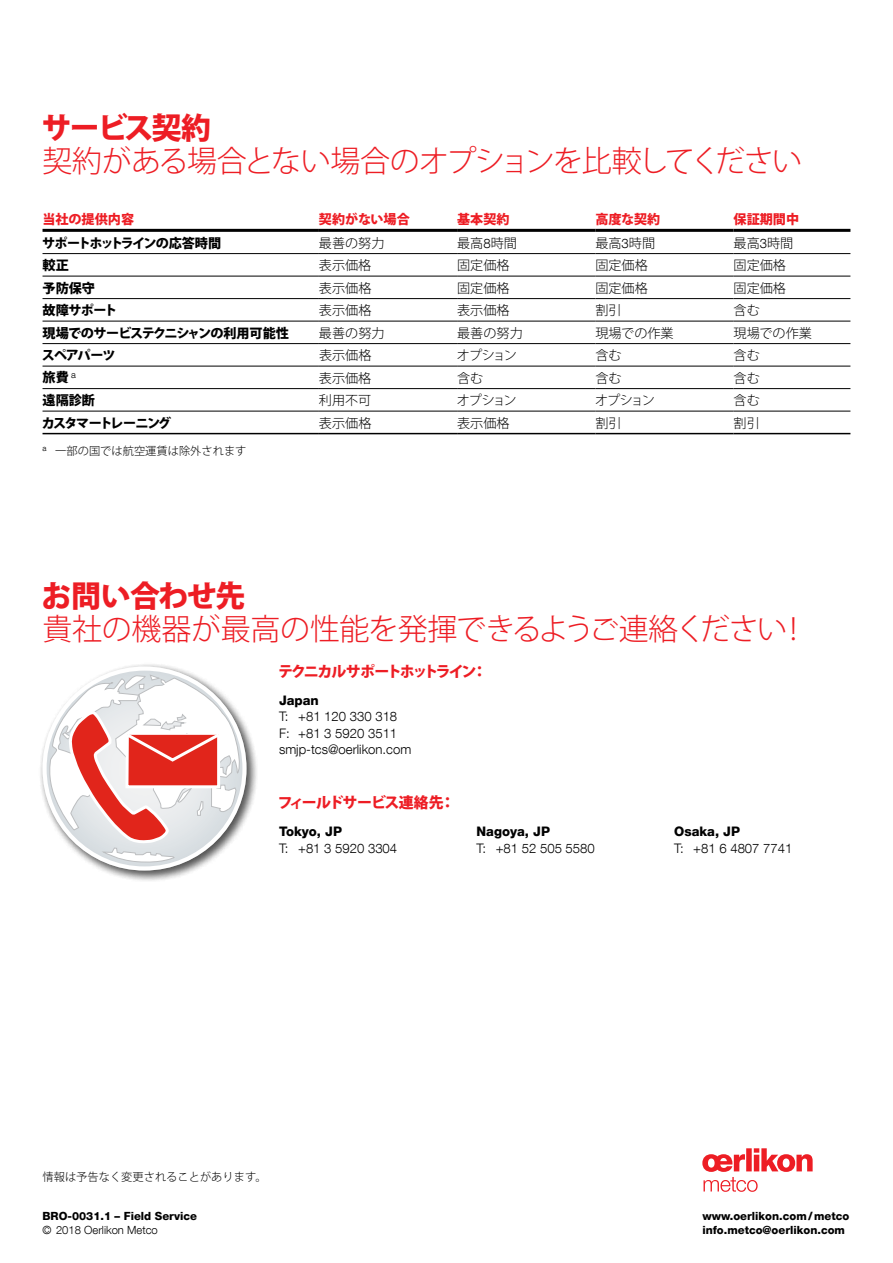
<style>
.page{position:relative;width:893px;height:1263px;background:#fff}
.page>*{position:absolute;margin:0;border:0;box-sizing:border-box;transform-origin:0 0}
.t1{font:300 30px "Koz Go Pro";letter-spacing:-.01em;color:#ed1d24}
.t2{font:300 30px "Koz Go Pro";letter-spacing:-.03em;color:#ed1d24}
.t3{font:800 30px "Koz Go Pro";letter-spacing:-.03em;color:#ed1d24}
.t4{font:800 30px "Koz Go Pro";letter-spacing:-.05em;color:#ed1d24}
.t5{font:800 15px "Koz Go Pro";letter-spacing:-.13em;color:#ed1d24}
.t6{font:800 15px "Koz Go Pro";letter-spacing:-.05em;color:#ed1d24}
.t7{font:300 13.2px "Koz Go Pro";color:#000}
.t8{font:300 13.2px/16.5px "Helvetica Neue LT Com";color:#000}
.t9{font:800 13.2px "Koz Go Pro";letter-spacing:-.06em;color:#000}
.t10{font:800 13.2px "Helvetica Neue LT Com";color:#000}
.t11{font:800 13.2px "Koz Go Pro";color:#ed1d24}
.t12{font:800 13.2px "Koz Go Pro";letter-spacing:-.095em;color:#000}
.t13{font:800 13.2px "Koz Go Pro";letter-spacing:-.115em;color:#000}
.t14{font:800 11.25px "Helvetica Neue LT Com";color:#000}
.t15{font:300 11.25px "Koz Go Pro";color:#000}
.t16{font:300 11.25px "Helvetica Neue LT Com";color:#000}
.s1{font-family:"Helvetica Neue LT Com"}
</style>
<div class="page">
<hr style="left:43px;top:253px;width:276px;height:1px;background:#000">
<hr style="left:319px;top:253px;width:138px;height:1px;background:#000">
<hr style="left:457px;top:253px;width:138px;height:1px;background:#000">
<hr style="left:595px;top:253px;width:138px;height:1px;background:#000">
<hr style="left:733px;top:253px;width:117px;height:1px;background:#000">
<hr style="left:43px;top:276px;width:276px;height:1px;background:#000">
<hr style="left:319px;top:276px;width:138px;height:1px;background:#000">
<hr style="left:457px;top:276px;width:138px;height:1px;background:#000">
<hr style="left:595px;top:276px;width:138px;height:1px;background:#000">
<hr style="left:733px;top:276px;width:117px;height:1px;background:#000">
<hr style="left:43px;top:298px;width:276px;height:1px;background:#000">
<hr style="left:319px;top:298px;width:138px;height:1px;background:#000">
<hr style="left:457px;top:298px;width:138px;height:1px;background:#000">
<hr style="left:595px;top:298px;width:138px;height:1px;background:#000">
<hr style="left:733px;top:298px;width:117px;height:1px;background:#000">
<hr style="left:43px;top:321px;width:276px;height:1px;background:#000">
<hr style="left:319px;top:321px;width:138px;height:1px;background:#000">
<hr style="left:457px;top:321px;width:138px;height:1px;background:#000">
<hr style="left:595px;top:321px;width:138px;height:1px;background:#000">
<hr style="left:733px;top:321px;width:117px;height:1px;background:#000">
<hr style="left:43px;top:343px;width:276px;height:1px;background:#000">
<hr style="left:319px;top:343px;width:138px;height:1px;background:#000">
<hr style="left:457px;top:343px;width:138px;height:1px;background:#000">
<hr style="left:595px;top:343px;width:138px;height:1px;background:#000">
<hr style="left:733px;top:343px;width:117px;height:1px;background:#000">
<hr style="left:43px;top:366px;width:276px;height:1px;background:#000">
<hr style="left:319px;top:366px;width:138px;height:1px;background:#000">
<hr style="left:457px;top:366px;width:138px;height:1px;background:#000">
<hr style="left:595px;top:366px;width:138px;height:1px;background:#000">
<hr style="left:733px;top:366px;width:117px;height:1px;background:#000">
<hr style="left:43px;top:388px;width:276px;height:1px;background:#000">
<hr style="left:319px;top:388px;width:138px;height:1px;background:#000">
<hr style="left:457px;top:388px;width:138px;height:1px;background:#000">
<hr style="left:595px;top:388px;width:138px;height:1px;background:#000">
<hr style="left:733px;top:388px;width:117px;height:1px;background:#000">
<hr style="left:43px;top:411px;width:276px;height:1px;background:#000">
<hr style="left:319px;top:411px;width:138px;height:1px;background:#000">
<hr style="left:457px;top:411px;width:138px;height:1px;background:#000">
<hr style="left:595px;top:411px;width:138px;height:1px;background:#000">
<hr style="left:733px;top:411px;width:117px;height:1px;background:#000">
<hr style="left:43px;top:229px;width:276px;height:3px;background:#000">
<hr style="left:319px;top:229px;width:138px;height:3px;background:#000">
<hr style="left:457px;top:229px;width:138px;height:3px;background:#000">
<hr style="left:595px;top:229px;width:138px;height:3px;background:#000">
<hr style="left:733px;top:229px;width:117px;height:3px;background:#000">
<hr style="left:43px;top:433px;width:276px;height:1px;background:#000">
<hr style="left:319px;top:433px;width:138px;height:1px;background:#000">
<hr style="left:457px;top:433px;width:138px;height:1px;background:#000">
<hr style="left:595px;top:433px;width:138px;height:1px;background:#000">
<hr style="left:733px;top:433px;width:117px;height:1px;background:#000">
<svg style="left:702px;top:1148px;width:111px;height:44px"></svg>
<div style="left:39px;top:662px;width:220px;height:221px;background:#000;opacity:.44"></div>
<svg style="left:47px;top:674px;width:193px;height:190px"></svg>
<h1 class="t4" style="left:42px;top:108px;width:171px">サービス契約</h1>
<h1 class="t2" style="left:43px;top:141px;width:761px">契約がある場合とない場合のオプションを比較してください</h1>
<p class="t11" style="left:43px;top:211px;width:93px">当社の提供内容</p>
<p class="t11" style="left:319px;top:211px;width:92px">契約がない場合</p>
<p class="t11" style="left:457px;top:211px;width:54px">基本契約</p>
<p class="t11" style="left:595px;top:211px;width:66px">高度な契約</p>
<p class="t11" style="left:733px;top:211px;width:67px">保証期間中</p>
<p class="t12" style="left:42px;top:234px;width:181px">サポートホットラインの応答時間</p>
<p class="t7" style="left:319px;top:234px;width:67px">最善の努力</p>
<p class="t7" style="left:457px;top:234px;width:61px">最高<span class="s1">8</span>時間</p>
<p class="t7" style="left:595px;top:234px;width:61px">最高<span class="s1">3</span>時間</p>
<p class="t7" style="left:733px;top:234px;width:61px">最高<span class="s1">3</span>時間</p>
<p class="t9" style="left:43px;top:257px;width:28px">較正</p>
<p class="t7" style="left:319px;top:257px;width:54px">表示価格</p>
<p class="t7" style="left:457px;top:257px;width:54px">固定価格</p>
<p class="t7" style="left:595px;top:257px;width:54px">固定価格</p>
<p class="t7" style="left:733px;top:257px;width:54px">固定価格</p>
<p class="t9" style="left:43px;top:279px;width:54px">予防保守</p>
<p class="t7" style="left:319px;top:279px;width:54px">表示価格</p>
<p class="t7" style="left:457px;top:279px;width:54px">固定価格</p>
<p class="t7" style="left:595px;top:279px;width:54px">固定価格</p>
<p class="t7" style="left:734px;top:279px;width:54px">固定価格</p>
<p class="t9" style="left:43px;top:302px;width:76px">故障サポート</p>
<p class="t7" style="left:319px;top:302px;width:54px">表示価格</p>
<p class="t7" style="left:457px;top:302px;width:54px">表示価格</p>
<p class="t7" style="left:595px;top:302px;width:28px">割引</p>
<p class="t7" style="left:734px;top:302px;width:28px">含む</p>
<p class="t9" style="left:43px;top:324px;width:248px">現場でのサービステクニシャンの利用可能性</p>
<p class="t7" style="left:319px;top:324px;width:67px">最善の努力</p>
<p class="t7" style="left:457px;top:324px;width:67px">最善の努力</p>
<p class="t7" style="left:595px;top:324px;width:80px">現場での作業</p>
<p class="t7" style="left:734px;top:324px;width:80px">現場での作業</p>
<p class="t9" style="left:42px;top:347px;width:76px">スペアパーツ</p>
<p class="t7" style="left:319px;top:347px;width:54px">表示価格</p>
<p class="t7" style="left:457px;top:347px;width:61px">オプション</p>
<p class="t7" style="left:595px;top:347px;width:28px">含む</p>
<p class="t7" style="left:734px;top:347px;width:28px">含む</p>
<p class="t9" style="left:43px;top:369px;width:35px">旅費 <sup>a</sup></p>
<p class="t7" style="left:319px;top:369px;width:54px">表示価格</p>
<p class="t7" style="left:457px;top:369px;width:28px">含む</p>
<p class="t7" style="left:595px;top:369px;width:28px">含む</p>
<p class="t7" style="left:733px;top:369px;width:28px">含む</p>
<p class="t9" style="left:43px;top:392px;width:54px">遠隔診断</p>
<p class="t7" style="left:319px;top:392px;width:54px">利用不可</p>
<p class="t7" style="left:457px;top:392px;width:61px">オプション</p>
<p class="t7" style="left:595px;top:392px;width:61px">オプション</p>
<p class="t7" style="left:733px;top:392px;width:28px">含む</p>
<p class="t13" style="left:42px;top:414px;width:131px">カスタマートレーニング</p>
<p class="t7" style="left:319px;top:414px;width:54px">表示価格</p>
<p class="t7" style="left:457px;top:414px;width:54px">表示価格</p>
<p class="t7" style="left:595px;top:414px;width:28px">割引</p>
<p class="t7" style="left:734px;top:414px;width:28px">割引</p>
<p class="t15" style="left:43px;top:443px;width:206px"><sup>a</sup> 一部の国では航空運賃は除外されます</p>
<h1 class="t3" style="left:42px;top:576px;width:206px">お問い合わせ先</h1>
<h1 class="t1" style="left:43px;top:609px;width:767px">貴社の機器が最高の性能を発揮できるようご連絡ください！</h1>
<p class="t5" style="left:278px;top:661px;width:210px">テクニカルサポートホットライン：</p>
<p class="t10" style="left:279px;top:692px;width:41px">Japan</p>
<p class="t8" style="left:279px;top:708px;width:134px">T: +81 120 330 318<br>F: +81 3 5920 3511 smjp-tcs@oerlikon.com</p>
<p class="t6" style="left:278px;top:793px;width:179px">フィールドサービス連絡先：</p>
<p class="t10" style="left:279px;top:824px;width:64px">Tokyo, JP</p>
<p class="t8" style="left:279px;top:839px;width:120px">T: +81 3 5920 3304</p>
<p class="t10" style="left:477px;top:824px;width:75px">Nagoya, JP</p>
<p class="t8" style="left:477px;top:839px;width:120px">T: +81 52 505 5580</p>
<p class="t10" style="left:674px;top:824px;width:67px">Osaka, JP</p>
<p class="t8" style="left:674px;top:839px;width:120px">T: +81 6 4807 7741</p>
<p class="t15" style="left:43px;top:1169px;width:226px">情報は予告なく変更されることがあります。</p>
<p class="t14" style="left:702px;top:1209px;width:149px">www.oerlikon.com/metco</p>
<p class="t14" style="left:43px;top:1209px;width:156px">BRO-0031.1 – Field Service</p>
<p class="t16" style="left:43px;top:1223px;width:117px">© 2018 Oerlikon Metco</p>
<p class="t14" style="left:702px;top:1223px;width:150px">info.metco@oerlikon.com4</p>
</div>
